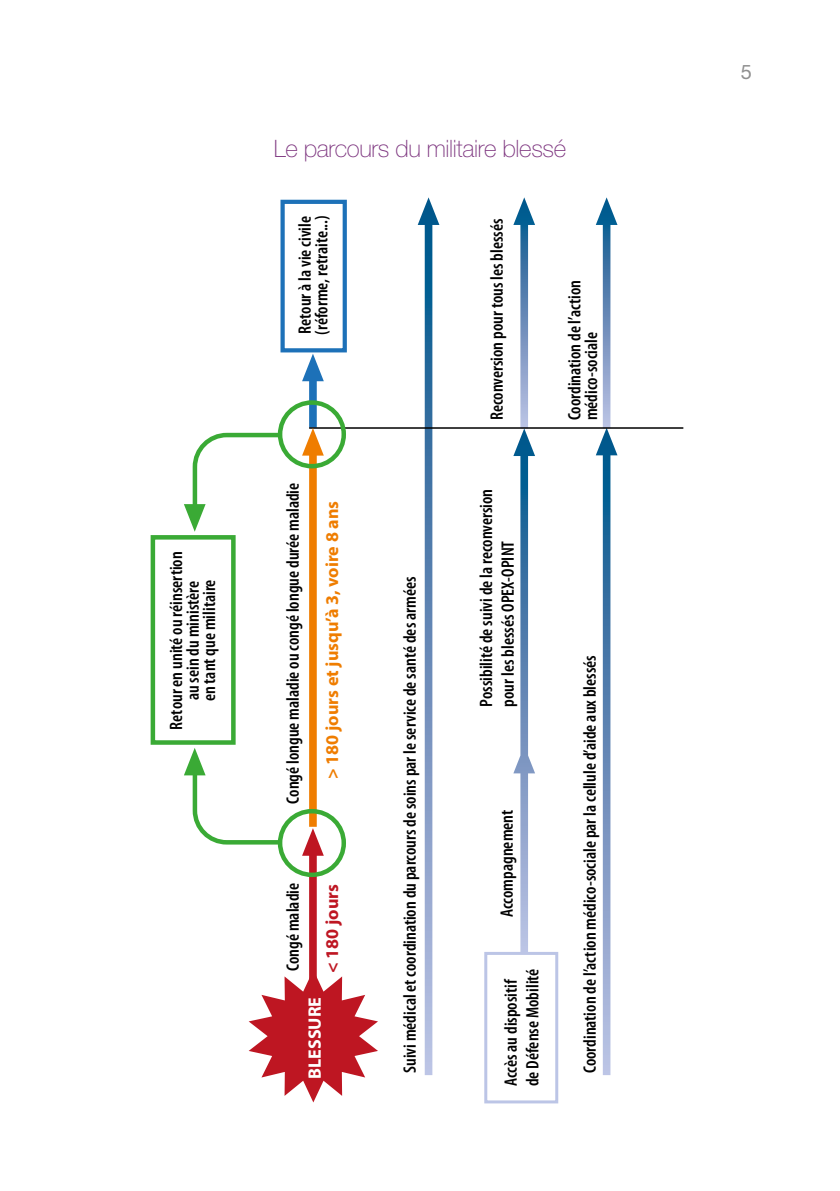
<style>
.page{position:relative;width:840px;height:1191px;background:#fff}
.page>*{position:absolute;margin:0;border:0;box-sizing:border-box;transform-origin:0 0}
.t1{font:100 24px "Helvetica Neue LT Std";letter-spacing:-.015em;color:#7c337e}
.t2{font:20px "Helvetica Neue LT Std";color:#8f8f8f}
.t3{font:600 condensed 18px/16.6px "Myriad Pro";color:#000}
.t4{font:700 18px "Myriad Pro";color:#ef7d00}
.t5{font:700 18px "Myriad Pro";color:#be1622}
.t6{font:700 18px "Myriad Pro";color:#fff}
</style>
<div class="page">
<svg style="left:513px;top:197px;width:22px;height:755px"></svg>
<svg style="left:417px;top:197px;width:22px;height:878px"></svg>
<svg style="left:595px;top:197px;width:22px;height:878px"></svg>
<hr style="left:309px;top:427px;width:374px;height:2px;background:#000">
<svg style="left:184px;top:354px;width:194px;height:748px"></svg>
<div style="left:150px;top:535px;width:85px;height:209px;border:4px solid #3aaa35"></div>
<div style="left:280px;top:200px;width:66px;height:152px;border:4px solid #1d71b8"></div>
<div style="left:484px;top:952px;width:74px;height:151px;border:3px solid #bcc5e6"></div>
<p class="t3" style="left:168px;top:729px;width:180px;text-align:center;rotate:-90deg">Retour en unité ou réinsertion au sein du ministère<br>en tant que militaire</p>
<h1 class="t1" style="left:273px;top:134px;width:294px">Le parcours du militaire blessé</h1>
<p class="t3" style="left:297px;top:335px;width:121px;rotate:-90deg">Retour à la vie civile (réforme, retraite...)</p>
<p class="t3" style="left:285px;top:803px;width:322px;rotate:-90deg">Congé longue maladie ou congé longue durée maladie</p>
<p class="t4" style="left:320px;top:779px;width:279px;rotate:-90deg">&gt; 180 jours et jusqu’à 3, voire 8 ans</p>
<p class="t3" style="left:285px;top:970px;width:89px;rotate:-90deg">Congé maladie</p>
<p class="t5" style="left:320px;top:973px;width:90px;rotate:-90deg">&lt; 180 jours</p>
<p class="t6" style="left:303px;top:1078px;width:83px;rotate:-90deg">BLESSURE</p>
<p class="t3" style="left:401px;top:1073px;width:498px;rotate:-90deg">Suivi médical et coordination du parcours de soins par le service de santé des armées</p>
<p class="t3" style="left:488px;top:420px;width:203px;rotate:-90deg">Reconversion pour tous les blessés</p>
<p class="t3" style="left:475px;top:706px;width:219px;line-height:21.6px;rotate:-90deg">Possibilité de suivi de la reconversion pour les blessés OPEX-OPINT</p>
<p class="t3" style="left:498px;top:917px;width:109px;rotate:-90deg">Accompagnement</p>
<p class="t3" style="left:500px;top:1086px;width:119px;line-height:21.6px;rotate:-90deg">Accès au dispositif de Défense Mobilité</p>
<p class="t3" style="left:566px;top:420px;width:142px;rotate:-90deg">Coordination de l’action médico-sociale</p>
<p class="t3" style="left:581px;top:1073px;width:419px;rotate:-90deg">Coordination de l’action médico-sociale par la cellule d’aide aux blessés</p>
<p class="t2" style="left:740px;top:60px;width:13px">5</p>
</div>
